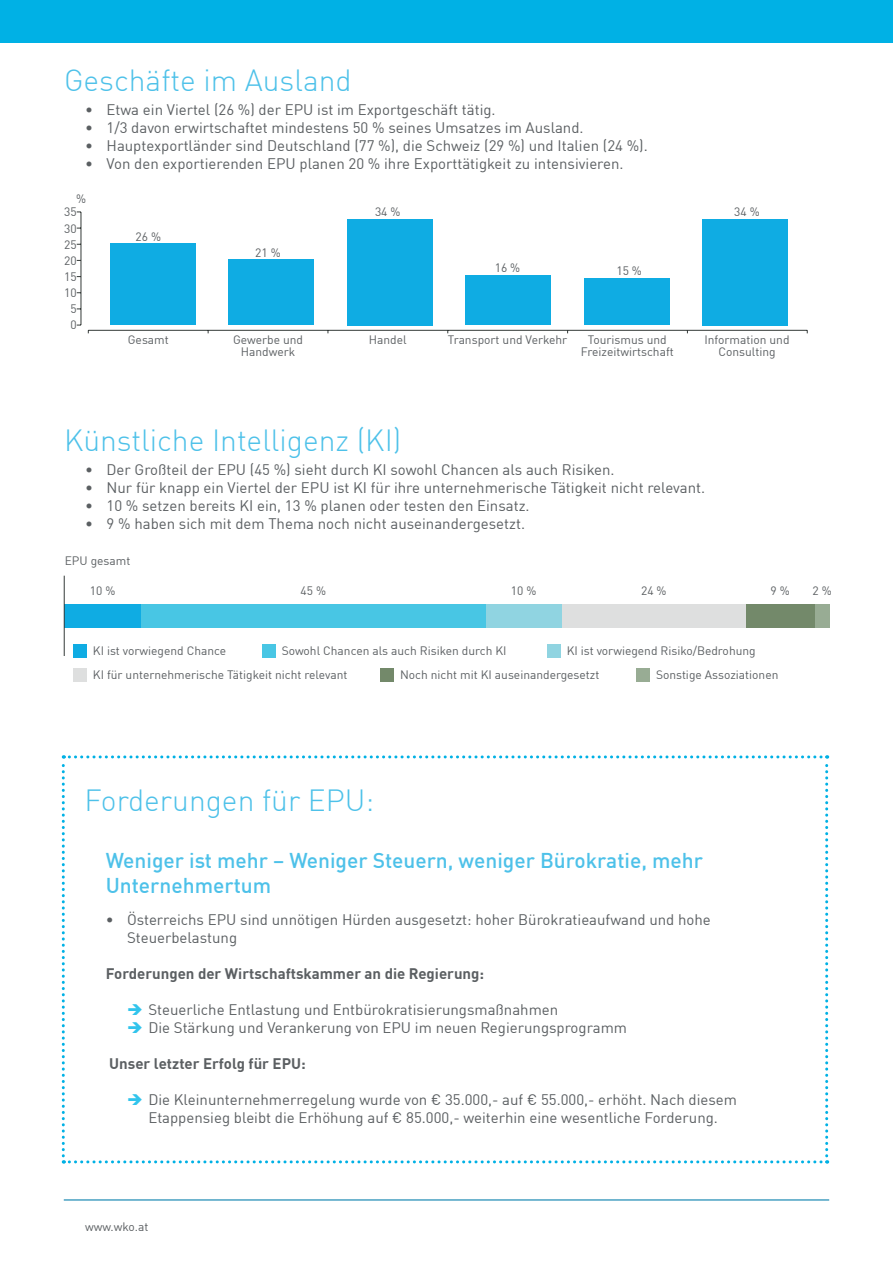
<style>
.page{position:relative;width:893px;height:1263px;background:#fff}
.page>*{position:absolute;margin:0;border:0;box-sizing:border-box;transform-origin:0 0}
.t1{font:300 30px "DIN Offc Pro";color:#4dc1e9}
.t2{font:500 21px/25.5px "DIN Offc Pro";color:#4dc1e9}
.t3{font:15px/18px "DIN Offc Pro";color:#5b5f62}
.t4{font:700 15px "DIN Offc Pro";color:#5b5f62}
.t5{font:12px/12px "DIN Offc Pro";color:#5b5f62;text-align:center}
</style>
<div class="page">
<div style="left:0;top:0;width:893px;height:43px;background:#00b1e5"></div>
<hr style="left:81px;top:212px;width:1px;height:113px;background:#343a38">
<hr style="left:88px;top:330px;width:719px;height:1px;background:#343a38">
<div style="left:110px;top:244px;width:85px;height:81px;background:#0face3"></div>
<div style="left:229px;top:259px;width:85px;height:66px;background:#0face3"></div>
<div style="left:347px;top:219px;width:85px;height:106px;background:#0face3"></div>
<div style="left:466px;top:275px;width:85px;height:50px;background:#0face3"></div>
<div style="left:584px;top:278px;width:85px;height:47px;background:#0face3"></div>
<div style="left:703px;top:219px;width:85px;height:106px;background:#0face3"></div>
<div style="left:815px;top:604px;width:15px;height:24px;background:#98ac94"></div>
<div style="left:746px;top:604px;width:69px;height:24px;background:#73896a"></div>
<div style="left:562px;top:604px;width:184px;height:24px;background:#dedfdf"></div>
<div style="left:485px;top:604px;width:77px;height:24px;background:#90d4e1"></div>
<div style="left:141px;top:604px;width:344px;height:24px;background:#48c6e4"></div>
<div style="left:64px;top:604px;width:77px;height:24px;background:#0face3"></div>
<hr style="left:64px;top:576px;width:1px;height:80px;background:#343a38">
<div style="left:74px;top:644px;width:13px;height:13px;background:#0face3"></div>
<div style="left:547px;top:644px;width:14px;height:13px;background:#90d4e1"></div>
<div style="left:381px;top:668px;width:13px;height:13px;background:#73896a"></div>
<div style="left:74px;top:668px;width:13px;height:13px;background:#dedfdf"></div>
<div style="left:637px;top:668px;width:13px;height:13px;background:#98ac94"></div>
<div style="left:262px;top:644px;width:14px;height:13px;background:#48c6e4"></div>
<hr style="left:64px;top:1199px;width:765px;height:2px;background:#48a1c2">
<svg style="left:62px;top:755px;width:766px;height:408px"></svg>
<h1 class="t1" style="left:64px;top:57px;width:289px">Geschäfte im Ausland</h1>
<p class="t3" style="left:85px;top:99px;width:412px">• Etwa ein Viertel (26 %) der EPU ist im Exportgeschäft tätig.</p>
<p class="t3" style="left:85px;top:117px;width:500px">• 1/3 davon erwirtschaftet mindestens 50 % seines Umsatzes im Ausland.</p>
<p class="t3" style="left:85px;top:135px;width:564px">• Hauptexportländer sind Deutschland (77 %), die Schweiz (29 %) und Italien (24 %).</p>
<p class="t3" style="left:85px;top:153px;width:540px">• Von den exportierenden EPU planen 20 % ihre Exporttätigkeit zu intensivieren.</p>
<p class="t5" style="left:76px;top:191px;width:11px">%</p>
<p class="t5" style="left:64px;top:205px;width:14px">35</p>
<p class="t5" style="left:64px;top:221px;width:14px">30</p>
<p class="t5" style="left:64px;top:237px;width:14px">25</p>
<p class="t5" style="left:64px;top:253px;width:14px">20</p>
<p class="t5" style="left:64px;top:269px;width:14px">15</p>
<p class="t5" style="left:64px;top:285px;width:14px">10</p>
<p class="t5" style="left:70px;top:299px;width:8px;line-height:16px;text-align:left">5<br>0</p>
<p class="t5" style="left:136px;top:229px;width:27px">26 %</p>
<p class="t5" style="left:128px;top:332px;width:42px">Gesamt</p>
<p class="t5" style="left:255px;top:245px;width:27px">21 %</p>
<p class="t5" style="left:233px;top:332px;width:71px">Gewerbe und<br>Handwerk</p>
<p class="t5" style="left:375px;top:205px;width:27px">34 %</p>
<p class="t5" style="left:369px;top:332px;width:39px">Handel</p>
<p class="t5" style="left:495px;top:260px;width:27px">16 %</p>
<p class="t5" style="left:616px;top:264px;width:27px">15 %</p>
<p class="t5" style="left:448px;top:332px;width:121px">Transport und Verkehr</p>
<p class="t5" style="left:581px;top:332px;width:94px">Tourismus und<br>Freizeitwirtschaft</p>
<p class="t5" style="left:734px;top:204px;width:27px">34 %</p>
<p class="t5" style="left:704px;top:332px;width:87px">Information und<br>Consulting</p>
<h1 class="t1" style="left:64px;top:417px;width:339px">Künstliche Intelligenz (KI)</h1>
<p class="t3" style="left:85px;top:459px;width:531px">• Der Großteil der EPU (45 %) sieht durch KI sowohl Chancen als auch Risiken.</p>
<p class="t3" style="left:85px;top:477px;width:621px">• Nur für knapp ein Viertel der EPU ist KI für ihre unternehmerische Tätigkeit nicht relevant.</p>
<p class="t3" style="left:85px;top:495px;width:446px">• 10 % setzen bereits KI ein, 13 % planen oder testen den Einsatz.</p>
<p class="t3" style="left:85px;top:513px;width:441px">• 9 % haben sich mit dem Thema noch nicht auseinandergesetzt.</p>
<p class="t5" style="left:65px;top:553px;width:67px">EPU gesamt</p>
<p class="t5" style="left:90px;top:583px;width:27px">10 %</p>
<p class="t5" style="left:300px;top:583px;width:27px">45 %</p>
<p class="t5" style="left:511px;top:583px;width:27px">10 %</p>
<p class="t5" style="left:641px;top:583px;width:27px">24 %</p>
<p class="t5" style="left:770px;top:583px;width:21px">9 %</p>
<p class="t5" style="left:813px;top:583px;width:21px">2 %</p>
<p class="t5" style="left:93px;top:644px;width:135px">KI ist vorwiegend Chance</p>
<p class="t5" style="left:567px;top:644px;width:191px">KI ist vorwiegend Risiko/Bedrohung</p>
<p class="t5" style="left:93px;top:668px;width:256px">KI für unternehmerische Tätigkeit nicht relevant</p>
<p class="t5" style="left:400px;top:668px;width:201px">Noch nicht mit KI auseinandergesetzt</p>
<p class="t5" style="left:656px;top:668px;width:124px">Sonstige Assoziationen</p>
<p class="t5" style="left:282px;top:644px;width:226px">Sowohl Chancen als auch Risiken durch KI</p>
<h1 class="t1" style="left:85px;top:777px;width:291px">Forderungen für EPU:</h1>
<h2 class="t2" style="left:106px;top:845px;width:599px">Weniger ist mehr – Weniger Steuern, weniger Bürokratie, mehr<br>Unternehmertum</h2>
<p class="t3" style="left:127px;top:909px;width:585px;text-indent:-21px">• Österreichs EPU sind unnötigen Hürden ausgesetzt: hoher Bürokratieaufwand und hohe<br>Steuerbelastung</p>
<p class="t4" style="left:106px;top:961px;width:380px">Forderungen der Wirtschaftskammer an die Regierung:</p>
<p class="t3" style="left:148px;top:999px;width:480px">Steuerliche Entlastung und Entbürokratisierungsmaßnahmen<br>Die Stärkung und Verankerung von EPU im neuen Regierungsprogramm</p>
<p class="t4" style="left:109px;top:1051px;width:198px">Unser letzter Erfolg für EPU:</p>
<p class="t3" style="left:148px;top:1089px;width:590px">Die Kleinunternehmerregelung wurde von € 35.000,- auf € 55.000,- erhöht. Nach diesem<br>Etappensieg bleibt die Erhöhung auf € 85.000,- weiterhin eine wesentliche Forderung.</p>
<p class="t5" style="left:85px;top:1219px;width:65px">www.wko.at</p>
</div>
